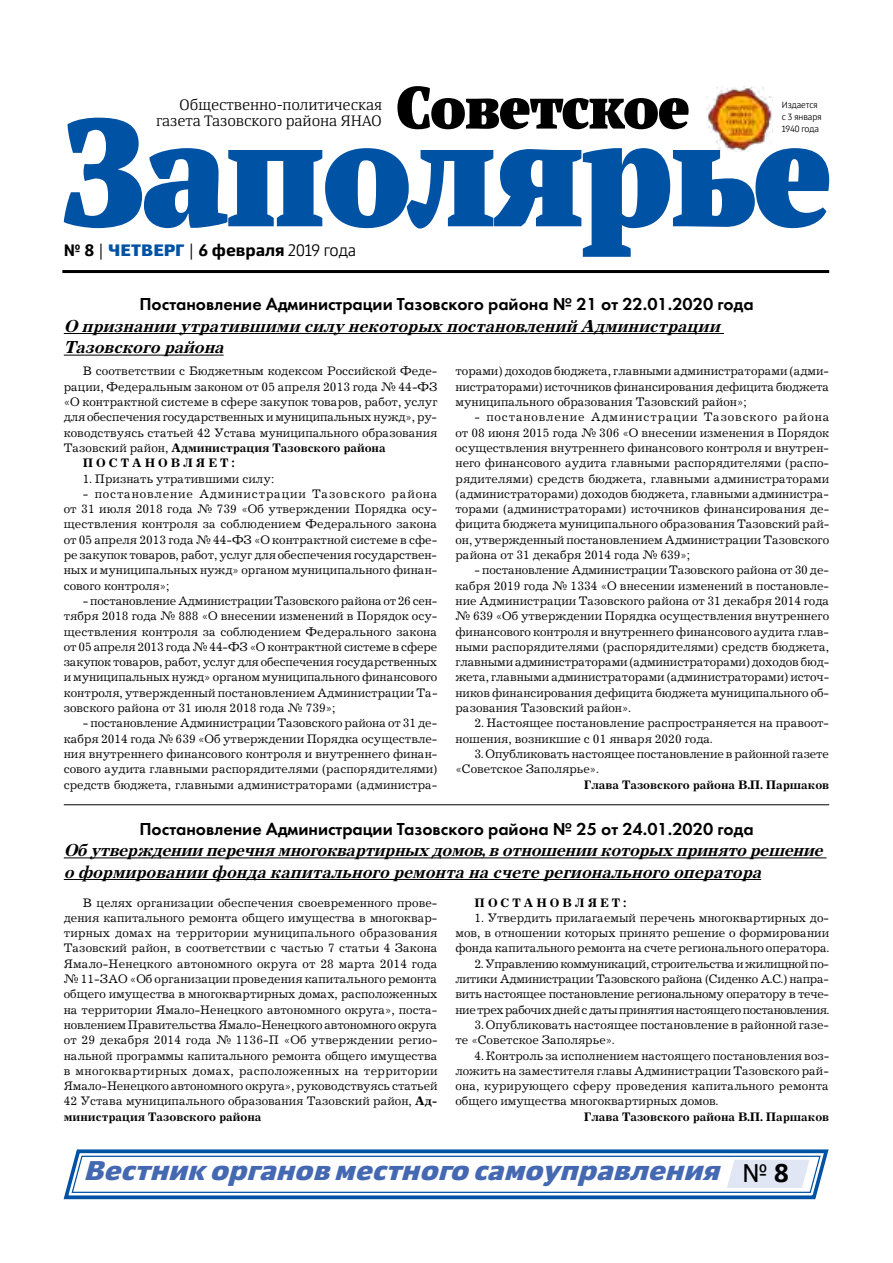
<style>
.page{position:relative;width:893px;height:1263px;background:#fff}
.page>*{position:absolute;margin:0;border:0;box-sizing:border-box;transform-origin:0 0}
.t1{font:italic 900 27px "Yefimov Sans";color:#4468b1}
.t2{font:italic 700 18px/21.6px "Journal C";color:#000}
.t3{font:18px "Futura Demi C";color:#000}
.t4{font:700 16.5px "Yefimov Sans";letter-spacing:-.005em;color:#000}
.t5{font:300 15px/15.8px "Yefimov Serif";letter-spacing:-.005em;color:#000;text-align:right}
.t6{font:12.75px/15.3px "Journal C";color:#000;text-align:justify}
.t7{font:700 12.75px "Journal C";color:#000}
.t8{font:300 9px/12px "Yefimov Sans";letter-spacing:-.005em;color:#000}
.s1{font-weight:300}
.s2{font-weight:900;color:#0052a4}
.s3{font-weight:400}
.s4{font-weight:700}
.s5{font-weight:400;font-style:normal;font-size:25.5px;color:#000}
.s6{font-weight:700;font-style:normal;font-size:25.5px;color:#000}
</style>
<div class="page">
<svg style="left:63px;top:1149px;width:766px;height:51px"></svg>
<img style="left:706px;top:86px;width:67px;height:32px">
<svg style="left:64px;top:118px;width:765px;height:139px"></svg>
<svg style="left:397px;top:86px;width:292px;height:43px"></svg>
<hr style="left:62px;top:270px;width:767px;height:3px;background:#000">
<hr style="left:64px;top:333px;width:660px;height:1px;background:#000">
<hr style="left:64px;top:355px;width:160px;height:1px;background:#000">
<hr style="left:64px;top:804px;width:765px;height:1px;background:#000">
<hr style="left:64px;top:857px;width:762px;height:1px;background:#000">
<hr style="left:64px;top:879px;width:697px;height:1px;background:#000">
<p class="t5" style="left:156px;top:97px;width:227px">Общественно-политическая газета Тазовского района ЯНАО</p>
<p class="t8" style="left:782px;top:99px;width:41px">Издается с 3 января<br>1940 года</p>
<p class="t4" style="left:64px;top:240px;width:294px">№ 8 <span class="s1">|</span> <span class="s2">четверг</span> <span class="s1">|</span> 6 февраля <span class="s1">2019 года</span></p>
<h2 class="t3" style="left:139px;top:294px;width:616px">Постановление Администрации Тазовского района № 21 от 22.01.2020 года</h2>
<h2 class="t2" style="left:64px;top:315px;width:663px">О признании утратившими силунекоторых постановлений Администрации<br>Тазовскогорайона</h2>
<p class="t6" style="left:83px;top:364px;width:356px">В соответствии с Бюджетным кодексом Российской Феде-</p>
<p class="t6" style="left:64px;top:379px;width:375px">рации, Федеральным законом от 05 апреля 2013 года № 44-ФЗ</p>
<p class="t6" style="left:64px;top:395px;width:375px">«О контрактной системе в сфере закупок товаров, работ, услуг</p>
<p class="t6" style="left:64px;top:410px;width:375px">для обеспечения государственных и муниципальных нужд», ру-</p>
<p class="t6" style="left:64px;top:425px;width:375px">ководствуясь статьей 42 Устава муниципального образования</p>
<p class="t7" style="left:64px;top:441px;width:323px"><span class="s3">Тазовский район,</span> Администрация Тазовского района</p>
<p class="t7" style="left:83px;top:456px;width:153px">П О С Т А Н О В Л Я Е Т :</p>
<p class="t6" style="left:83px;top:471px;width:193px">1. Признать утратившими силу:</p>
<p class="t6" style="left:64px;top:486px;width:375px;text-indent:19px">- постановление Администрации Тазовского района от 31 июля 2018 года № 739 «Об утверждении Порядка осу&shy;ществления контроля за соблюдением Федерального закона от 05 апреля 2013 года № 44-ФЗ «О контрактной системе в сфе&shy;ре закупок товаров, работ, услуг для обеспечения государствен&shy;ных и муниципальных нужд» органом муниципального финан&shy;сового контроля»;</p>
<p class="t6" style="left:64px;top:594px;width:375px;text-indent:19px">- постановление Администрации Тазовского района от 26 сен&shy;тября 2018 года № 888 «О внесении изменений в Порядок осу&shy;ществления контроля за соблюдением Федерального закона от 05 апреля 2013 года № 44-ФЗ «О контрактной системе в сфере закупок товаров, работ, услуг для обеспечения государственных и муниципальных нужд» органом муниципального финансового контроля, утвержденный постановлением Администрации Та&shy;зовского района от 31 июля 2018 года № 739»;</p>
<p class="t6" style="left:64px;top:716px;width:375px;text-indent:19px">- постановление Администрации Тазовского района от 31 де&shy;кабря 2014 года № 639 «Об утверждении Порядка осуществле&shy;ния внутреннего финансового контроля и внутреннего финан&shy;сового аудита главными распорядителями (распорядителями) средств бюджета, главными администраторами (администра-</p>
<p class="t6" style="left:455px;top:364px;width:375px">торами) доходов бюджета, главными администраторами (адми&shy;нистраторами) источников финансирования дефицита бюджета муниципального образования Тазовский район»;</p>
<p class="t6" style="left:455px;top:410px;width:375px;text-indent:19px">- постановление Администрации Тазовского района от 08 июня 2015 года № 306 «О внесении изменения в Порядок осуществления внутреннего финансового контроля и внутрен&shy;него финансового аудита главными распорядителями (распо&shy;рядителями) средств бюджета, главными администраторами (администраторами) доходов бюджета, главными администра&shy;торами (администраторами) источников финансирования де&shy;фицита бюджета муниципального образования Тазовский рай&shy;он, утвержденный постановлением Администрации Тазовского района от 31 декабря 2014 года № 639»;</p>
<p class="t6" style="left:455px;top:563px;width:375px;text-indent:19px">- постановление Администрации Тазовского района от 30 де&shy;кабря 2019 года № 1334 «О внесении изменений в постановле&shy;ние Администрации Тазовского района от 31 декабря 2014 года № 639 «Об утверждении Порядка осуществления внутреннего финансового контроля и внутреннего финансового аудита глав&shy;ными распорядителями (распорядителями) средств бюджета, главными администраторами (администраторами) доходов бюд&shy;жета, главными администраторами (администраторами) источ&shy;ников финансирования дефицита бюджета муниципального об&shy;разования Тазовский район».</p>
<p class="t6" style="left:455px;top:716px;width:375px;text-indent:19px">2. Настоящее постановление распространяется на правоот&shy;ношения, возникшие с 01 января 2020 года.</p>
<p class="t6" style="left:455px;top:747px;width:375px;text-indent:19px">3. Опубликовать настоящее постановление в районной газете «Советское Заполярье».</p>
<p class="t7" style="left:584px;top:777px;width:247px">Глава Тазовского района В.П. Паршаков</p>
<h2 class="t3" style="left:139px;top:818px;width:616px">Постановление Администрации Тазовского района № 25 от 24.01.2020 года</h2>
<h2 class="t2" style="left:64px;top:840px;width:766px">Обутвержденииперечнямногоквартирныхдомов,вотношениикоторыхприняторешение оформировании фондакапитальногоремонтанасчетерегиональногооператора</h2>
<p class="t6" style="left:64px;top:895px;width:375px;text-indent:19px">В целях организации обеспечения своевременного прове&shy;дения капитального ремонта общего имущества в многоквар&shy;тирных домах на территории муниципального образования Тазовский район, в соответствии с частью 7 статьи 4 Закона Ямало-Ненецкого автономного округа от 28 марта 2014 года № 11-ЗАО «Об организации проведения капитального ремонта общего имущества в многоквартирных домах, расположенных на территории Ямало-Ненецкого автономного округа», поста&shy;новлением Правительства Ямало-Ненецкого автономного округа от 29 декабря 2014 года № 1136-П «Об утверждении регио&shy;нальной программы капитального ремонта общего имущества в многоквартирных домах, расположенных на территории Ямало-Ненецкого автономного округа», руководствуясь статьей 42 Устава муниципального образования Тазовский район, <span class="s4">Ад&shy;министрация Тазовского района</span></p>
<p class="t7" style="left:475px;top:895px;width:153px">П О С Т А Н О В Л Я Е Т :</p>
<p class="t6" style="left:455px;top:910px;width:375px;text-indent:19px">1. Утвердить прилагаемый перечень многоквартирных до&shy;мов, в отношении которых принято решение о формировании фонда капитального ремонта на счете регионального оператора.</p>
<p class="t6" style="left:455px;top:956px;width:375px;text-indent:19px">2. Управлению коммуникаций, строительства и жилищной по&shy;литики Администрации Тазовского района (Сиденко А.С.) напра&shy;вить настоящее постановление региональному оператору в тече&shy;ние трех рабочих дней с даты принятия настоящего постановления.</p>
<p class="t6" style="left:455px;top:1018px;width:375px;text-indent:19px">3. Опубликовать настоящее постановление в районной газе&shy;те «Советское Заполярье».</p>
<p class="t6" style="left:455px;top:1048px;width:375px;text-indent:19px">4. Контроль за исполнением настоящего постановления воз&shy;ложить на заместителя главы Администрации Тазовского рай&shy;она, курирующего сферу проведения капитального ремонта общего имущества многоквартирных домов.</p>
<p class="t7" style="left:584px;top:1109px;width:247px">Глава Тазовского района В.П. Паршаков</p>
<h1 class="t1" style="left:83px;top:1153px;width:707px">Вестник органовместного самоуправления <span class="s5">№</span> <span class="s6">8</span></h1>
</div>
